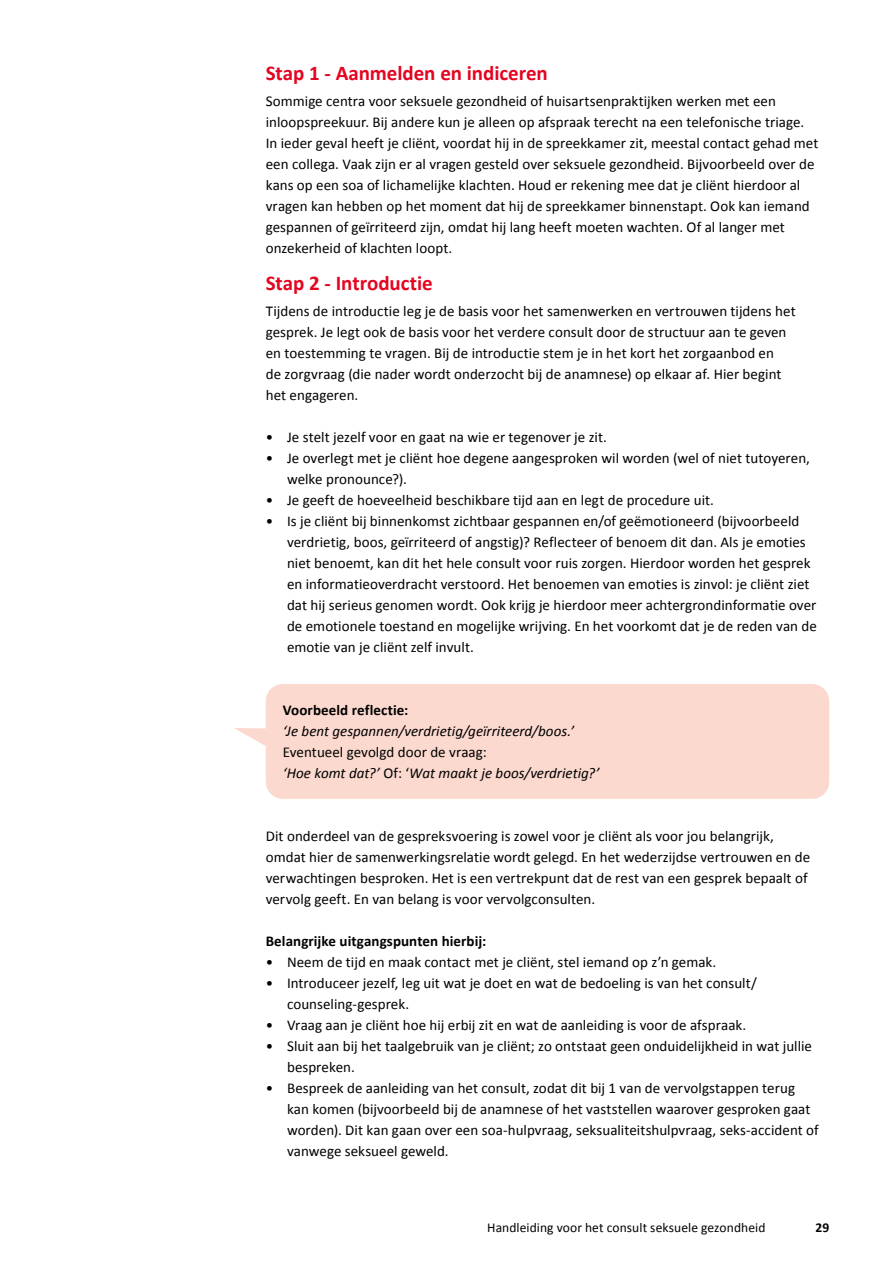
<style>
.page{position:relative;width:893px;height:1263px;background:#fff}
.page>*{position:absolute;margin:0;border:0;box-sizing:border-box;transform-origin:0 0}
.t1{font:700 21px "Calibri";letter-spacing:-.005em;color:#e40521}
.t2{font:15px/21px "Calibri";color:#000}
.t3{font:italic 15px/21px "Calibri";color:#000}
.t4{font:700 15px "Calibri";letter-spacing:.005em;color:#000}
.t5{font:13.5px "Calibri";letter-spacing:.005em;color:#000}
.t6{font:700 13.5px "Calibri";color:#000}
.s1{font-style:normal}
</style>
<div class="page">
<div style="left:234px;top:684px;width:595px;height:115px;background:#fbd9ce"></div>
<h1 class="t1" style="left:266px;top:58px;width:284px">Stap 1 - Aanmelden en indiceren</h1>
<p class="t2" style="left:266px;top:90px;width:554px">Sommige centra voor seksuele gezondheid of huisartsenpraktijken werken met een inloopspreekuur. Bij andere kun je alleen op afspraak terecht na een telefonische triage.<br>In ieder geval heeft je cliënt, voordat hij in de spreekkamer zit, meestal contact gehad met een collega. Vaak zijn er al vragen gesteld over seksuele gezondheid. Bijvoorbeeld over de kans op een soa of lichamelijke klachten. Houd er rekening mee dat je cliënt hierdoor al vragen kan hebben op het moment dat hij de spreekkamer binnenstapt. Ook kan iemand gespannen of geïrriteerd zijn, omdat hij lang heeft moeten wachten. Of al langer met onzekerheid of klachten loopt.</p>
<h1 class="t1" style="left:266px;top:268px;width:169px">Stap 2 - Introductie</h1>
<p class="t2" style="left:266px;top:300px;width:531px">Tijdens de introductie leg je de basis voor het samenwerken en vertrouwen tijdens het gesprek. Je legt ook de basis voor het verdere consult door de structuur aan te geven en toestemming te vragen. Bij de introductie stem je in het kort het zorgaanbod en<br>de zorgvraag (die nader wordt onderzocht bij de anamnese) op elkaar af. Hier begint het engageren.</p>
<p class="t2" style="left:266px;top:426px;width:343px">• Je stelt jezelf voor en gaat na wie er tegenover je zit.</p>
<p class="t2" style="left:287px;top:447px;width:524px;text-indent:-21px">• Je overlegt met je cliënt hoe degene aangesproken wil worden (wel of niet tutoyeren, welke pronounce?).</p>
<p class="t2" style="left:266px;top:489px;width:450px">• Je geeft de hoeveelheid beschikbare tijd aan en legt de procedure uit.</p>
<p class="t2" style="left:287px;top:510px;width:531px;text-indent:-21px">• Is je cliënt bij binnenkomst zichtbaar gespannen en/of geëmotioneerd (bijvoorbeeld verdrietig, boos, geïrriteerd of angstig)? Reflecteer of benoem dit dan. Als je emoties niet benoemt, kan dit het hele consult voor ruis zorgen. Hierdoor worden het gesprek en informatieoverdracht verstoord. Het benoemen van emoties is zinvol: je cliënt ziet dat hij serieus genomen wordt. Ook krijg je hierdoor meer achtergrondinformatie over de emotionele toestand en mogelijke wrijving. En het voorkomt dat je de reden van de emotie van je cliënt zelf invult.</p>
<p class="t4" style="left:283px;top:699px;width:127px">Voorbeeld reflectie:</p>
<p class="t3" style="left:283px;top:720px;width:293px">‘Je bent gespannen/verdrietig/geïrriteerd/boos.’</p>
<p class="t3" style="left:283px;top:741px;width:318px"><span class="s1">Eventueel gevolgd door de vraag:<br></span>‘Hoe komt dat?’ <span class="s1">Of: ‘</span>Wat maakt je boos/verdrietig?’</p>
<p class="t2" style="left:266px;top:825px;width:546px">Dit onderdeel van de gespreksvoering is zowel voor je cliënt als voor jou belangrijk, omdat hier de samenwerkingsrelatie wordt gelegd. En het wederzijdse vertrouwen en de verwachtingen besproken. Het is een vertrekpunt dat de rest van een gesprek bepaalt of vervolg geeft. En van belang is voor vervolgconsulten.</p>
<p class="t4" style="left:266px;top:930px;width:222px">Belangrijke uitgangspunten hierbij:</p>
<p class="t2" style="left:266px;top:951px;width:452px">• Neem de tijd en maak contact met je cliënt, stel iemand op z’n gemak.</p>
<p class="t2" style="left:287px;top:972px;width:471px;text-indent:-21px">• Introduceer jezelf, leg uit wat je doet en wat de bedoeling is van het consult/ counseling-gesprek.</p>
<p class="t2" style="left:266px;top:1014px;width:482px">• Vraag aan je cliënt hoe hij erbij zit en wat de aanleiding is voor de afspraak.</p>
<p class="t2" style="left:287px;top:1035px;width:527px;text-indent:-21px">• Sluit aan bij het taalgebruik van je cliënt; zo ontstaat geen onduidelijkheid in wat jullie bespreken.</p>
<p class="t2" style="left:287px;top:1077px;width:533px;text-indent:-21px">• Bespreek de aanleiding van het consult, zodat dit bij 1 van de vervolgstappen terug kan komen (bijvoorbeeld bij de anamnese of het vaststellen waarover gesproken gaat worden). Dit kan gaan over een soa-hulpvraag, seksualiteitshulpvraag, seks-accident of vanwege seksueel geweld.</p>
<p class="t5" style="left:487px;top:1218px;width:280px">Handleiding voor het consult seksuele gezondheid</p>
<p class="t6" style="left:815px;top:1218px;width:15px">29</p>
</div>
